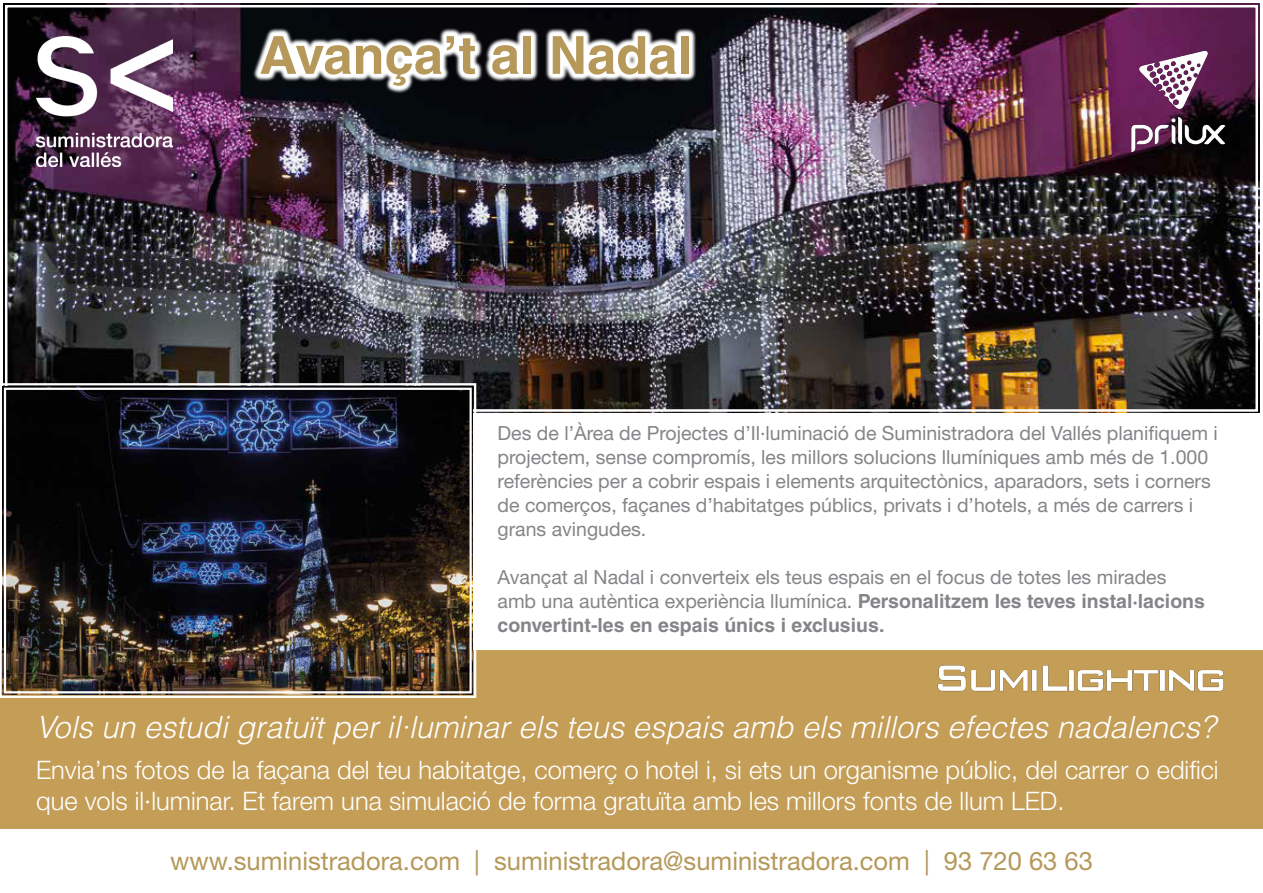
<style>
.page{position:relative;width:1263px;height:893px;background:#fff}
.page>*{position:absolute;margin:0;border:0;box-sizing:border-box;transform-origin:0 0}
.t1{font:700 52.5px "Helvetica LT Std";color:#b5985a}
.t2{font:italic 300 30.75px "Helvetica LT Std";color:#fff}
.t3{font:300 25.5px/30.6px "Helvetica Neue LT Std";color:#fff}
.t4{font:25.5px "Helvetica Neue LT Std";color:#b5985a}
.t5{font:19.5px/24px "Helvetica Neue LT Std";color:#858589}
.s1{font-family:"Helvetica LT Std";font-weight:700}
</style>
<div class="page">
<div style="left:0;top:651px;width:1263px;height:178px;background:#c49d56"></div>
<img style="left:3px;top:3px;width:1257px;height:410px">
<img style="left:0;top:382px;width:477px;height:316px">
<div style="left:4px;top:388px;width:468px;height:305px;border:2px solid #fff"></div>
<svg style="left:252px;top:28px;width:445px;height:66px"></svg>
<img style="left:1118px;top:47px;width:116px;height:109px">
<img style="left:937px;top:665px;width:287px;height:27px">
<img style="left:36px;top:36px;width:137px;height:131px">
<p class="t1" style="left:259px;top:23px;width:434px">Avança’t al Nadal</p>
<p class="t5" style="left:497px;top:421px;width:722px">Des de l’Àrea de Projectes d’Il·luminació de Suministradora del Vallés planifiquem i projectem, sense compromís, les millors solucions llumíniques amb més de 1.000 referències per a cobrir espais i elements arquitectònics, aparadors, sets i corners de comerços, façanes d’habitatges públics, privats i d’hotels, a més de carrers i grans avingudes.</p>
<p class="t5" style="left:497px;top:565px;width:709px">Avançat al Nadal i converteix els teus espais en el focus de totes les mirades amb una autèntica experiència llumínica. <span class="s1">Personalitzem les teves instal·lacions convertint-les en espais únics i exclusius.</span></p>
<p class="t2" style="left:36px;top:707px;width:1181px">Vols un estudi gratuït per il·luminar els teus espais amb els millors efectes nadalencs?</p>
<p class="t3" style="left:36px;top:754px;width:1184px">Envia’ns fotos de la façana del teu habitatge, comerç o hotel i, si ets un organisme públic, del carrer o edifici que vols il·luminar. Et farem una simulació de forma gratuïta amb les millors fonts de llum LED.</p>
<p class="t4" style="left:170px;top:846px;width:924px">www.suministradora.com | suministradora@suministradora.com | 93 720 63 63</p>
</div>
